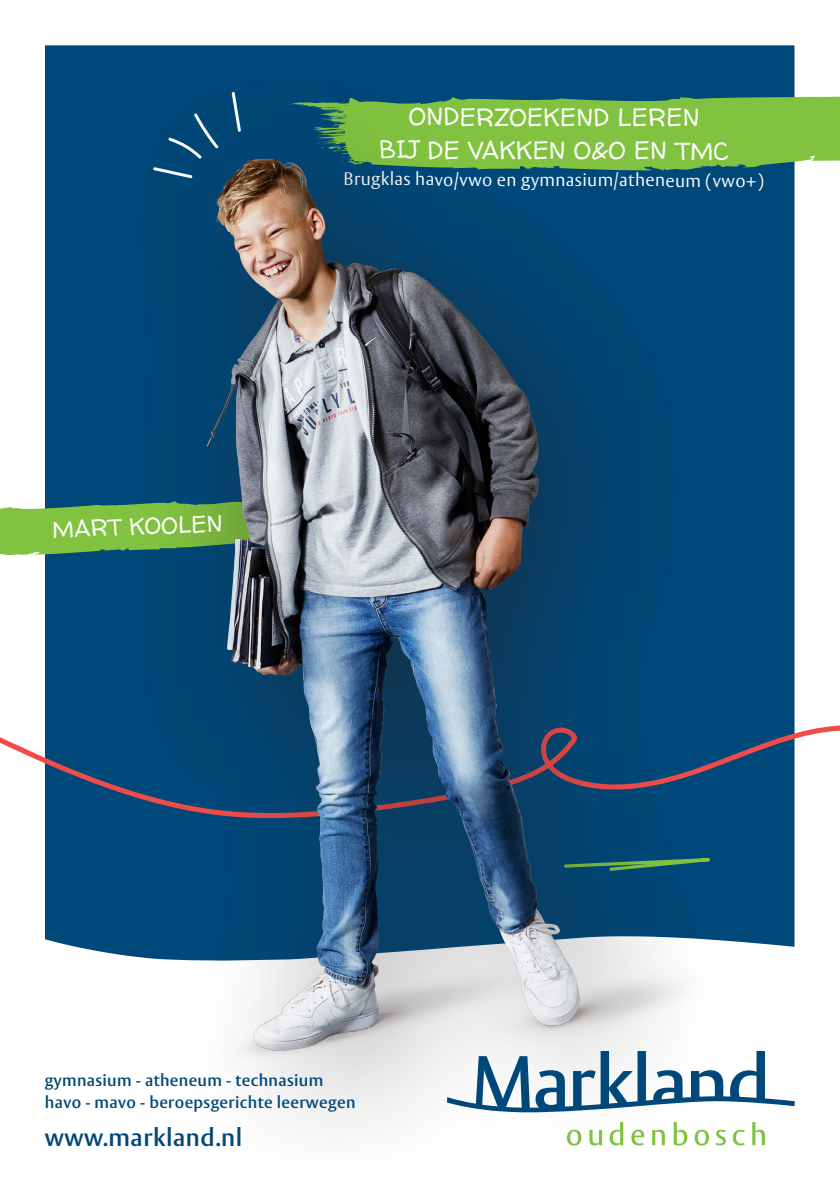
<style>
.page{position:relative;width:840px;height:1191px;background:#fff}
.page>*{position:absolute;margin:0;border:0;box-sizing:border-box;transform-origin:0 0}
.t1{font:24.8px/33px "Walter Turncoat";letter-spacing:-.005em;color:#fff;text-align:center}
.t2{font:600 24.6px "Vesta Std";letter-spacing:.02em;color:#004879}
.t3{font:23.4px "Walter Turncoat";color:#fff}
.t4{font:300 18px "Vesta Std";letter-spacing:.015em;color:#fff}
.t5{font:600 16.4px "Vesta Std";letter-spacing:.02em;color:#004879}
</style>
<div class="page">
<div style="left:45px;top:45px;width:40px;height:904px;background:#004879"></div>
<svg style="left:0;top:717px;width:85px;height:103px"></svg>
<svg style="left:0;top:499px;width:85px;height:58px"></svg>
<img style="left:85px;top:45px;width:754px;height:1052px">
<svg style="left:446px;top:1051px;width:348px;height:61px"></svg>
<svg style="left:567px;top:1129px;width:14px;height:16px"></svg>
<svg style="left:589px;top:1130px;width:12px;height:15px"></svg>
<svg style="left:609px;top:1122px;width:14px;height:23px"></svg>
<svg style="left:631px;top:1129px;width:13px;height:16px"></svg>
<svg style="left:652px;top:1129px;width:12px;height:16px"></svg>
<svg style="left:673px;top:1122px;width:14px;height:23px"></svg>
<svg style="left:694px;top:1129px;width:14px;height:16px"></svg>
<svg style="left:715px;top:1129px;width:10px;height:16px"></svg>
<svg style="left:732px;top:1129px;width:12px;height:16px"></svg>
<svg style="left:752px;top:1122px;width:12px;height:23px"></svg>
<p class="t1" style="left:379px;top:100px;width:351px">ONDERZOEKEND LEREN<br>BIJ DE VAKKEN O&amp;O EN TMC</p>
<p class="t4" style="left:343px;top:169px;width:421px">Brugklas havo/vwo en gymnasium/atheneum (vwo+)</p>
<p class="t3" style="left:52px;top:513px;width:172px;rotate:-2deg">MART KOOLEN</p>
<p class="t5" style="left:45px;top:1070px;width:280px">gymnasium - atheneum - technasium</p>
<p class="t5" style="left:45px;top:1092px;width:312px">havo - mavo - beroepsgerichte leerwegen</p>
<p class="t2" style="left:45px;top:1122px;width:199px">www.markland.nl</p>
</div>
